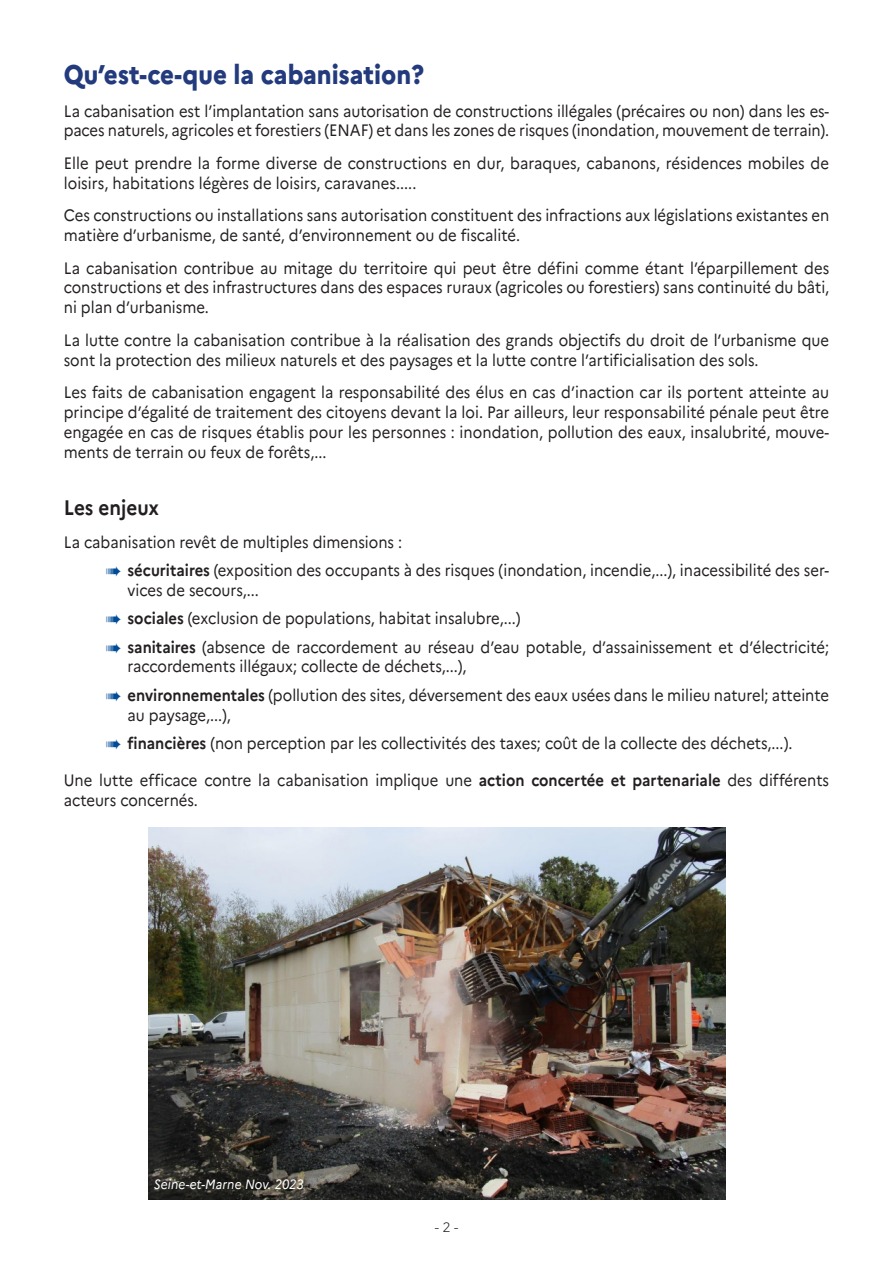
<style>
.page{position:relative;width:893px;height:1263px;background:#fff}
.page>*{position:absolute;margin:0;border:0;box-sizing:border-box;transform-origin:0 0}
.t1{font:800 27px "Marianne";color:#233b7d;scale:.9 1}
.t2{font:700 21px "Marianne";color:#231f20;scale:.9 1}
.t3{font:16.5px/19.8px "Marianne";color:#231f20;scale:.9 1}
.t4{font:italic 13.5px "Marianne";letter-spacing:.005em;color:#fff;scale:.9 1}
.t5{font:300 13.5px "Marianne";color:#231f20}
.s1{color:#014c98}
.s2{font-weight:700}
</style>
<div class="page">
<img style="left:149px;top:827px;width:576px;height:372px">
<p class="t1" style="left:64px;top:58px;width:402px">Qu’est-ce-que la cabanisation?</p>
<p class="t3" style="left:64px;top:101px;width:852px">La cabanisation est l’implantation sans autorisation de constructions illégales (précaires ou non) dans les es&shy;paces naturels, agricoles et forestiers (ENAF) et dans les zones de risques (inondation, mouvement de terrain).</p>
<p class="t3" style="left:64px;top:153px;width:852px">Elle peut prendre la forme diverse de constructions en dur, baraques, cabanons, résidences mobiles de loisirs, habitations légères de loisirs, caravanes.....</p>
<p class="t3" style="left:64px;top:205px;width:852px">Ces constructions ou installations sans autorisation constituent des infractions aux législations existantes en matière d’urbanisme, de santé, d’environnement ou de fiscalité.</p>
<p class="t3" style="left:64px;top:258px;width:852px;text-align:justify">La cabanisation contribue au mitage du territoire qui peut être défini comme étant l’éparpillement des constructions et des infrastructures dans des espaces ruraux (agricoles ou forestiers) sans continuité du bâti, ni plan d’urbanisme.</p>
<p class="t3" style="left:64px;top:330px;width:852px">La lutte contre la cabanisation contribue à la réalisation des grands objectifs du droit de l’urbanisme que sont la protection des milieux naturels et des paysages et la lutte contre l’artificialisation des sols.</p>
<p class="t3" style="left:64px;top:382px;width:852px;text-align:justify">Les faits de cabanisation engagent la responsabilité des élus en cas d’inaction car ils portent atteinte au principe d’égalité de traitement des citoyens devant la loi. Par ailleurs, leur responsabilité pénale peut être engagée en cas de risques établis pour les personnes : inondation, pollution des eaux, insalubrité, mouve&shy;ments de terrain ou feux de forêts,...</p>
<p class="t2" style="left:64px;top:495px;width:107px">Les enjeux</p>
<p class="t3" style="left:64px;top:532px;width:377px">La cabanisation revêt de multiples dimensions :</p>
<p class="t3" style="left:128px;top:560px;width:781px;text-indent:-21px"><span class="s1">→</span> <span class="s2">sécuritaires</span> (exposition des occupants à des risques (inondation, incendie,...), inacessibilité des ser&shy;vices de secours,...</p>
<p class="t3" style="left:106px;top:608px;width:462px"><span class="s1">→</span> <span class="s2">sociales</span> (exclusion de populations, habitat insalubre,...)</p>
<p class="t3" style="left:128px;top:637px;width:781px;text-indent:-21px"><span class="s1">→</span> <span class="s2">sanitaires</span> (absence de raccordement au réseau d’eau potable, d’assainissement et d’électricité; raccordements illégaux; collecte de déchets,...),</p>
<p class="t3" style="left:128px;top:685px;width:781px;text-indent:-21px"><span class="s1">→</span> <span class="s2">environnementales</span> (pollution des sites, déversement des eaux usées dans le milieu naturel; atteinte au paysage,...),</p>
<p class="t3" style="left:106px;top:733px;width:764px"><span class="s1">→</span> <span class="s2">financières</span> (non perception par les collectivités des taxes; coût de la collecte des déchets,...).</p>
<p class="t3" style="left:64px;top:770px;width:852px">Une lutte efficace contre la cabanisation implique une <span class="s2">action concertée et partenariale</span> des différents acteurs concernés.</p>
<p class="t4" style="left:154px;top:1176px;width:168px">Seine-et-Marne Nov. 2023</p>
<p class="t5" style="left:435px;top:1219px;width:25px">- 2 -</p>
</div>
